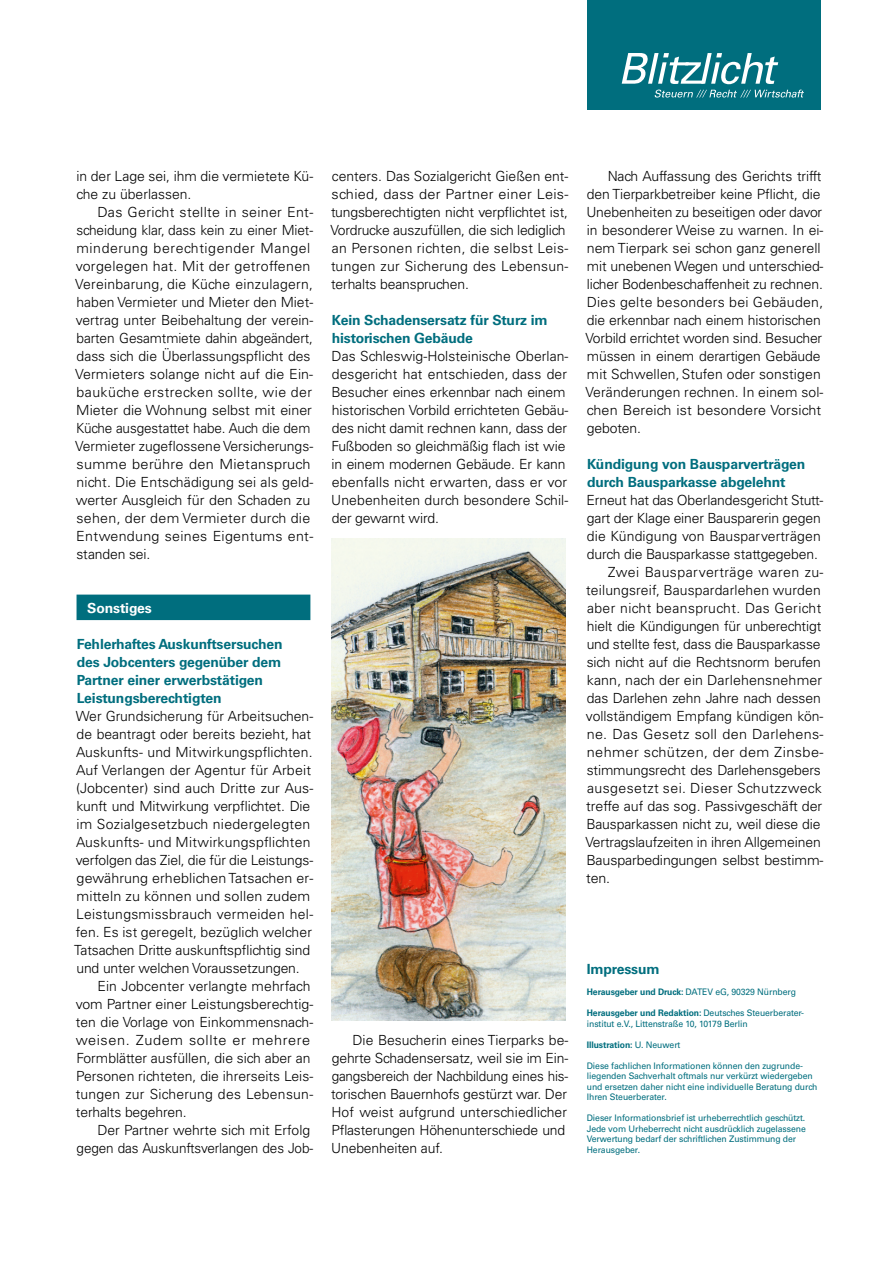
<style>
.page{position:relative;width:893px;height:1263px;background:#fff}
.page>*{position:absolute;margin:0;border:0;box-sizing:border-box;transform-origin:0 0}
.t1{font:300 13.95px/18px "Univers LT Std";color:#000}
.t2{font:700 13.95px/18px "Univers LT Std";letter-spacing:-.01em;color:#006e7e}
.t3{font:300 13.95px "Univers LT Std";letter-spacing:.02em;color:#000}
.t4{font:300 13.95px "Univers LT Std";letter-spacing:.03em;color:#000}
.t5{font:300 13.95px "Univers LT Std";letter-spacing:.03em;color:#000;scale:1.04 1}
.t6{font:300 13.95px "Univers LT Std";letter-spacing:.04em;color:#000;scale:1.04 1}
.t7{font:700 13.95px "Univers LT Std";letter-spacing:-.01em;color:#fff}
.t8{font:9px/10.5px "Univers LT Std";letter-spacing:-.01em;color:#006e7e;scale:.96 1}
.t9{font:700 9px "Univers LT Std";letter-spacing:-.01em;color:#006e7e;scale:.96 1}
.s1{font-weight:700}
.s2{font-weight:400}
</style>
<div class="page">
<div style="left:587px;top:0;width:234px;height:110px;background:#006e7e"></div>
<svg style="left:622px;top:53px;width:156px;height:31px"></svg>
<svg style="left:655px;top:90px;width:149px;height:8px"></svg>
<div style="left:77px;top:595px;width:233px;height:25px;background:#006e7e"></div>
<img style="left:332px;top:539px;width:234px;height:481px">
<p class="t1" style="left:76px;top:167px;width:238px">in der Lage sei, ihm die vermietete Kü&shy;che zu überlassen.</p>
<p class="t1" style="left:75px;top:203px;width:239px;text-indent:22px">Das Gericht stellte in seiner Ent&shy;scheidung klar, dass kein zu einer Miet&shy;minderung berechtigender Mangel vorgelegen hat. Mit der getroffenen Vereinbarung, die Küche einzulagern, haben Vermieter und Mieter den Miet&shy;vertrag unter Beibehaltung der verein&shy;barten Gesamtmiete dahin abgeändert, dass sich die Überlassungspflicht des Vermieters solange nicht auf die Ein&shy;bauküche erstrecken sollte, wie der Mieter die Wohnung selbst mit einer Küche ausgestattet habe. Auch die dem Vermieter zugeflossene Versicherungs&shy;summe berühre den Mietanspruch nicht. Die Entschädigung sei als geld&shy;werter Ausgleich für den Schaden zu sehen, der dem Vermieter durch die Entwendung seines Eigentums ent&shy;standen sei.</p>
<p class="t7" style="left:87px;top:599px;width:66px">Sonstiges</p>
<p class="t2" style="left:77px;top:635px;width:207px">Fehlerhaftes Auskunftsersuchen des Jobcenters gegenüber dem<br>Partner einer erwerbstätigen<br>Leistungsberechtigten</p>
<p class="t1" style="left:76px;top:707px;width:239px">Wer Grundsicherung für Arbeitsuchen-</p>
<p class="t1" style="left:77px;top:725px;width:236px">de beantragt oder bereits bezieht, hat</p>
<p class="t1" style="left:76px;top:743px;width:238px">Auskunfts- und Mitwirkungspflichten.</p>
<p class="t1" style="left:76px;top:761px;width:237px">Auf Verlangen der Agentur für Arbeit</p>
<p class="t1" style="left:76px;top:779px;width:239px">(Jobcenter) sind auch Dritte zur Aus-</p>
<p class="t1" style="left:76px;top:797px;width:235px">kunft und Mitwirkung verpflichtet. Die</p>
<p class="t3" style="left:76px;top:815px;width:235px">im Sozialgesetzbuch niedergelegten</p>
<p class="t1" style="left:76px;top:833px;width:236px">Auskunfts- und Mitwirkungspflichten</p>
<p class="t1" style="left:76px;top:851px;width:239px">verfolgen das Ziel, die für die Leistungs-</p>
<p class="t1" style="left:77px;top:869px;width:238px">gewährung erheblichen Tatsachen er-</p>
<p class="t1" style="left:76px;top:887px;width:235px">mitteln zu können und sollen zudem</p>
<p class="t3" style="left:76px;top:905px;width:238px">Leistungsmissbrauch vermeiden hel-</p>
<p class="t1" style="left:76px;top:923px;width:238px">fen. Es ist geregelt, bezüglich welcher</p>
<p class="t1" style="left:74px;top:941px;width:237px">Tatsachen Dritte auskunftspflichtig sind</p>
<p class="t1" style="left:76px;top:959px;width:225px">und unter welchen Voraussetzungen.</p>
<p class="t1" style="left:97px;top:977px;width:215px">Ein Jobcenter verlangte mehrfach</p>
<p class="t1" style="left:76px;top:995px;width:239px">vom Partner einer Leistungsberechtig-</p>
<p class="t1" style="left:76px;top:1013px;width:239px">ten die Vorlage von Einkommensnach-</p>
<p class="t6" style="left:76px;top:1031px;width:227px">weisen. Zudem sollte er mehrere</p>
<p class="t1" style="left:76px;top:1049px;width:236px">Formblätter ausfüllen, die sich aber an</p>
<p class="t1" style="left:76px;top:1067px;width:238px">Personen richteten, die ihrerseits Leis-</p>
<p class="t3" style="left:76px;top:1085px;width:239px">tungen zur Sicherung des Lebensun-</p>
<p class="t1" style="left:76px;top:1103px;width:112px">terhalts begehren.</p>
<p class="t1" style="left:97px;top:1121px;width:214px">Der Partner wehrte sich mit Erfolg</p>
<p class="t1" style="left:77px;top:1139px;width:238px">gegen das Auskunftsverlangen des Job-</p>
<p class="t1" style="left:330px;top:167px;width:240px">centers. Das Sozialgericht Gießen ent&shy;schied, dass der Partner einer Leis&shy;tungsberechtigten nicht verpflichtet ist, Vordrucke auszufüllen, die sich lediglich an Personen richten, die selbst Leis&shy;tungen zur Sicherung des Lebensun&shy;terhalts beanspruchen.</p>
<p class="t2" style="left:332px;top:311px;width:217px">Kein Schadensersatz für Sturz im historischen Gebäude</p>
<p class="t1" style="left:331px;top:347px;width:239px">Das Schleswig-Holsteinische Oberlan&shy;desgericht hat entschieden, dass der Besucher eines erkennbar nach einem historischen Vorbild errichteten Gebäu&shy;des nicht damit rechnen kann, dass der Fußboden so gleichmäßig flach ist wie in einem modernen Gebäude. Er kann ebenfalls nicht erwarten, dass er vor Unebenheiten durch besondere Schil&shy;der gewarnt wird.</p>
<p class="t1" style="left:586px;top:167px;width:239px;text-indent:22px">Nach Auffassung des Gerichts trifft den Tierparkbetreiber keine Pflicht, die Unebenheiten zu beseitigen oder davor in besonderer Weise zu warnen. In ei&shy;nem Tierpark sei schon ganz generell mit unebenen Wegen und unterschied&shy;licher Bodenbeschaffenheit zu rechnen.<br>Dies gelte besonders bei Gebäuden, die erkennbar nach einem historischen Vorbild errichtet worden sind. Besucher müssen in einem derartigen Gebäude mit Schwellen, Stufen oder sonstigen Veränderungen rechnen. In einem sol&shy;chen Bereich ist besondere Vorsicht geboten.</p>
<p class="t2" style="left:587px;top:455px;width:220px">Kündigung von Bausparverträgen durch Bausparkasse abgelehnt</p>
<p class="t1" style="left:586px;top:491px;width:238px">Erneut hat das Oberlandesgericht Stutt-</p>
<p class="t1" style="left:587px;top:509px;width:235px">gart der Klage einer Bausparerin gegen</p>
<p class="t1" style="left:587px;top:527px;width:235px">die Kündigung von Bausparverträgen</p>
<p class="t1" style="left:587px;top:545px;width:232px">durch die Bausparkasse stattgegeben.</p>
<p class="t4" style="left:608px;top:563px;width:217px">Zwei Bausparverträge waren zu-</p>
<p class="t1" style="left:586px;top:581px;width:236px">teilungsreif, Bauspardarlehen wurden</p>
<p class="t4" style="left:587px;top:599px;width:236px">aber nicht beansprucht. Das Gericht</p>
<p class="t1" style="left:587px;top:617px;width:236px">hielt die Kündigungen für unberechtigt</p>
<p class="t1" style="left:587px;top:635px;width:235px">und stellte fest, dass die Bausparkasse</p>
<p class="t1" style="left:587px;top:653px;width:236px">sich nicht auf die Rechtsnorm berufen</p>
<p class="t1" style="left:587px;top:671px;width:237px">kann, nach der ein Darlehensnehmer</p>
<p class="t1" style="left:587px;top:689px;width:235px">das Darlehen zehn Jahre nach dessen</p>
<p class="t1" style="left:586px;top:707px;width:239px">vollständigem Empfang kündigen kön-</p>
<p class="t3" style="left:587px;top:725px;width:238px">ne. Das Gesetz soll den Darlehens-</p>
<p class="t5" style="left:587px;top:743px;width:229px">nehmer schützen, der dem Zinsbe-</p>
<p class="t1" style="left:587px;top:761px;width:236px">stimmungsrecht des Darlehensgebers</p>
<p class="t4" style="left:587px;top:779px;width:236px">ausgesetzt sei. Dieser Schutzzweck</p>
<p class="t1" style="left:586px;top:797px;width:238px">treffe auf das sog. Passivgeschäft der</p>
<p class="t1" style="left:587px;top:815px;width:236px">Bausparkassen nicht zu, weil diese die</p>
<p class="t1" style="left:586px;top:833px;width:237px">Vertragslaufzeiten in ihren Allgemeinen</p>
<p class="t1" style="left:586px;top:851px;width:238px">Bausparbedingungen selbst bestimm-</p>
<p class="t1" style="left:586px;top:869px;width:26px">ten.</p>
<p class="t1" style="left:331px;top:1031px;width:239px;text-indent:21px">Die Besucherin eines Tierparks be&shy;gehrte Schadensersatz, weil sie im Ein&shy;gangsbereich der Nachbildung eines his&shy;torischen Bauernhofs gestürzt war. Der Hof weist aufgrund unterschiedlicher Pflasterungen Höhenunterschiede und Unebenheiten auf.</p>
<p class="t2" style="left:587px;top:960px;width:74px">Impressum</p>
<p class="t8" style="left:587px;top:987px;width:219px"><span class="s1">Herausgeber und Druck:</span> DATEV eG, 90329 Nürnberg</p>
<p class="t8" style="left:587px;top:1008px;width:228px"><span class="s1">Herausgeber und Redaktion:</span> Deutsches Steuerberater&shy;institut e.V., Littenstraße 10, 10179 Berlin</p>
<p class="t9" style="left:587px;top:1039px;width:99px">Illustration: <span class="s2">U. Neuwert</span></p>
<p class="t8" style="left:587px;top:1060px;width:242px">Diese fachlichen Informationen können den zugrunde&shy;liegenden Sachverhalt oftmals nur verkürzt wiedergeben und ersetzen daher nicht eine individuelle Beratung durch Ihren Steuerberater.</p>
<p class="t8" style="left:587px;top:1113px;width:230px">Dieser Informationsbrief ist urheberrechtlich geschützt.<br>Jede vom Urheberrecht nicht ausdrücklich zugelassene Verwertung bedarf der schriftlichen Zustimmung der Herausgeber.</p>
</div>
